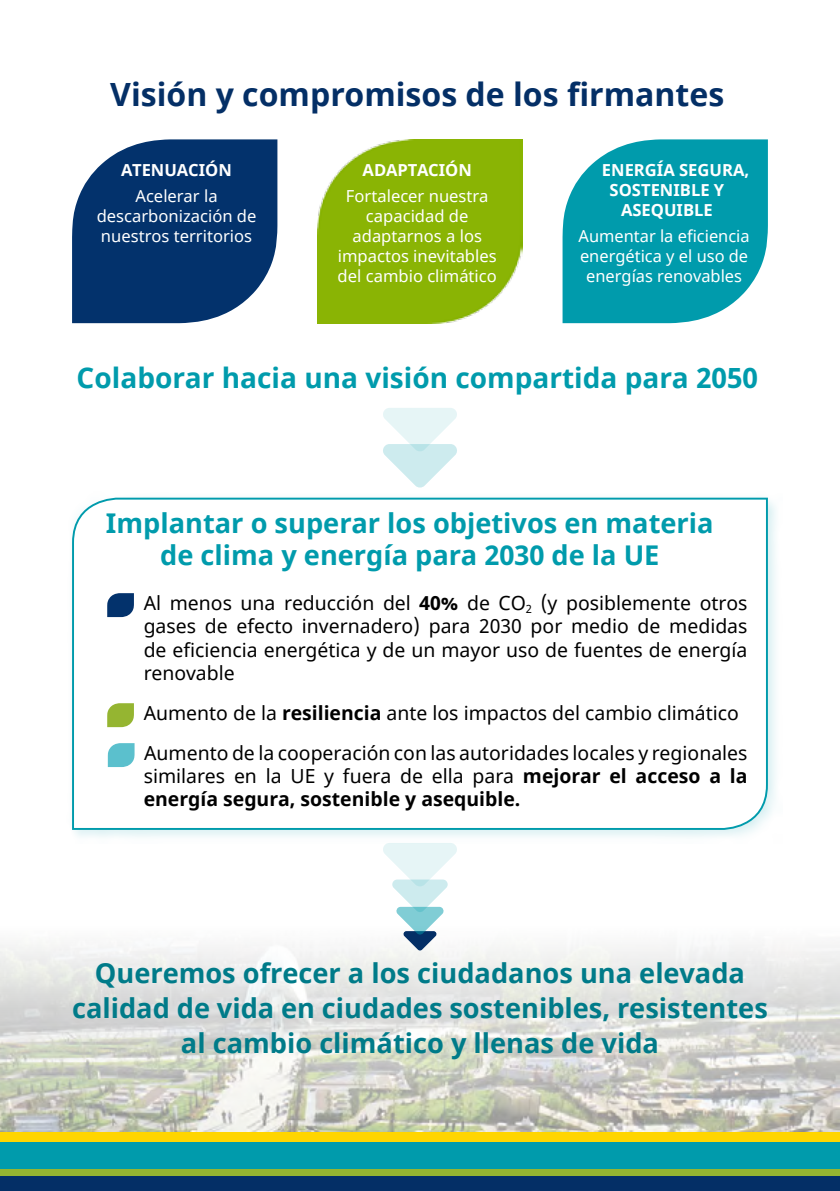
<style>
.page{position:relative;width:840px;height:1191px;background:#fff}
.page>*{position:absolute;margin:0;border:0;box-sizing:border-box;transform-origin:0 0}
.t1{font:700 32px "Noto Sans";color:#042f66}
.t2{font:700 28px "Noto Sans";color:#009bac}
.t3{font:700 27.2px/35px "Noto Sans";color:#007b89;text-align:center}
.t4{font:700 27.2px/32px "Noto Sans";color:#009bac;text-align:center}
.t5{font:19.4px/23.2px "Noto Sans";color:#000;text-align:justify}
.t6{font:700 19.4px/23.2px "Noto Sans";color:#000}
.t7{font:16.6px/19.8px "Noto Sans";color:#fff;text-align:center}
.t8{font:700 16.6px "Noto Sans";color:#fff}
.s1{font-weight:700}
.s2{font-weight:400}
</style>
<div class="page">
<img style="left:0;top:944px;width:839px;height:188px">
<div style="left:66px;top:491px;width:715px;height:353px;background:#009bac;opacity:.16"></div>
<svg style="left:71px;top:497px;width:697px;height:334px"></svg>
<div style="left:0;top:1142px;width:839px;height:27px;background:#009bac"></div>
<div style="left:0;top:1169px;width:839px;height:7px;background:#95b531"></div>
<div style="left:0;top:1176px;width:839px;height:15px;background:#042f66"></div>
<div style="left:0;top:1132px;width:839px;height:10px;background:#ffd500"></div>
<svg style="left:107px;top:593px;width:27px;height:24px"></svg>
<svg style="left:107px;top:703px;width:27px;height:24px"></svg>
<svg style="left:72px;top:139px;width:205px;height:184px;background:#1c467a"></svg>
<svg style="left:562px;top:139px;width:205px;height:184px;background:#19a5b4"></svg>
<img style="left:317px;top:139px;width:205px;height:184px">
<svg style="left:380px;top:408px;width:79px;height:80px"></svg>
<svg style="left:380px;top:843px;width:79px;height:107px"></svg>
<svg style="left:108px;top:743px;width:26px;height:24px"></svg>
<h1 class="t1" style="left:110px;top:72px;width:615px">Visión y compromisos de los firmantes</h1>
<p class="t8" style="left:121px;top:159px;width:112px">ATENUACIÓN</p>
<p class="t7" style="left:97px;top:187px;width:161px">Acelerar la descarbonización de nuestros territorios</p>
<p class="t8" style="left:362px;top:159px;width:111px">ADAPTACIÓN</p>
<p class="t7" style="left:337px;top:187px;width:161px">Fortalecer nuestra capacidad de adaptarnos a los impactos inevitables del cambio climático</p>
<p class="t8" style="left:601px;top:159px;width:149px">ENERGÍA SEGURA,</p>
<p class="t8" style="left:609px;top:179px;width:116px">SOSTENIBLE Y</p>
<p class="t8" style="left:620px;top:198px;width:93px">ASEQUIBLE</p>
<p class="t7" style="left:578px;top:226px;width:173px">Aumentar la eficiencia energética y el uso de energías renovables</p>
<h2 class="t2" style="left:77px;top:358px;width:682px">Colaborar hacia una visión compartida para 2050</h2>
<h3 class="t4" style="left:106px;top:507px;width:609px">Implantar o superar los objetivos en materia de clima y energía para 2030 de la UE</h3>
<p class="t5" style="left:144px;top:592px;width:605px">Al menos una reducción del <span class="s1">40%</span> de CO<sub>2</sub> (y posiblemente otros gases de efecto invernadero) para 2030 por medio de medidas de eficiencia energética y de un mayor uso de fuentes de energía renovable</p>
<p class="t5" style="left:144px;top:693px;width:605px;line-height:39.8px">Aumento de la <span class="s1">resiliencia</span> ante los impactos del cambio climático<br>Aumento de la cooperación con las autoridades locales y regionales</p>
<p class="t6" style="left:144px;top:765px;width:605px"><span class="s2">similares en la UE y fuera de ella para</span> mejorar el acceso a la energía segura, sostenible y asequible.</p>
<h3 class="t3" style="left:72px;top:956px;width:697px">Queremos ofrecer a los ciudadanos una elevada calidad de vida en ciudades sostenibles, resistentes al cambio climático y llenas de vida</h3>
</div>
